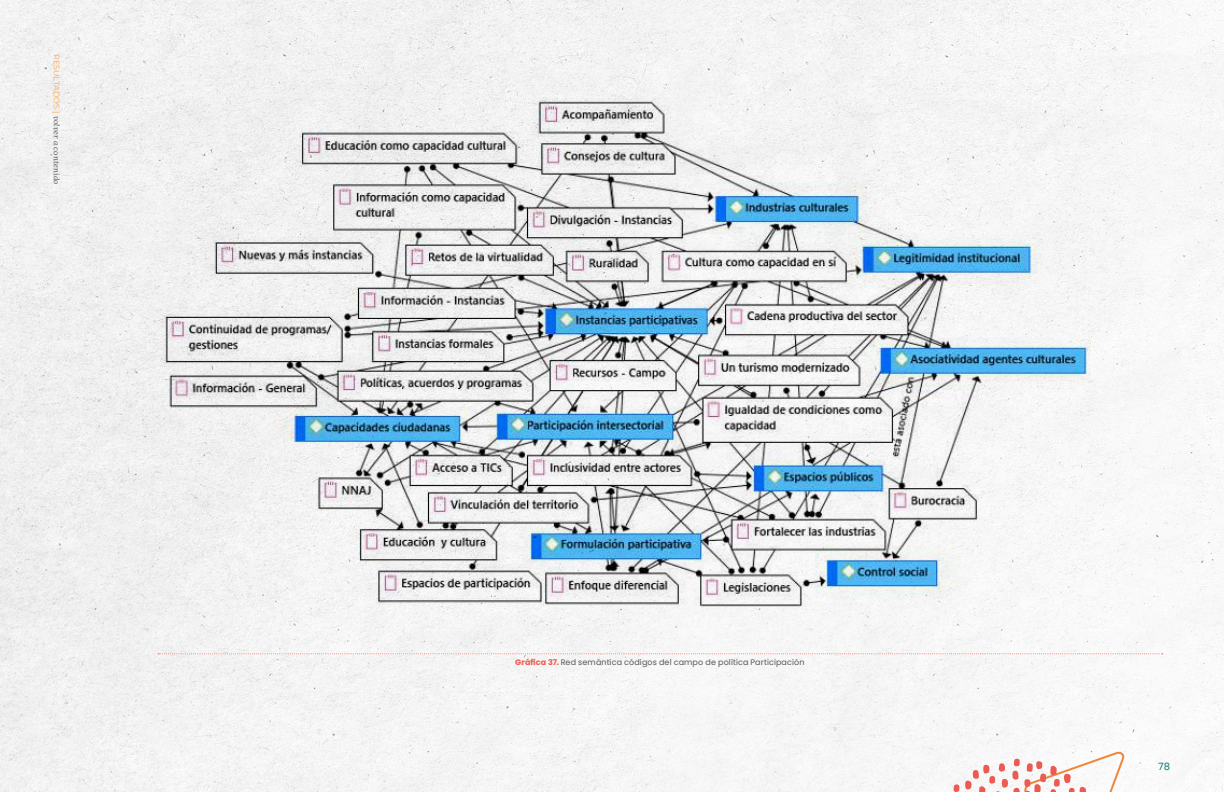
<style>
.page{position:relative;width:1224px;height:792px;background:#fff}
.page>*{position:absolute;margin:0;border:0;box-sizing:border-box;transform-origin:0 0}
.t1{font:500 10px "Poppins";color:#268c81}
.t2{font:8px "Poppins";letter-spacing:.015em;color:#575756}
.t3{font:italic 8px "Lora";letter-spacing:.02em;color:#575756}
.s1{font-family:"Montserrat";font-style:normal;color:#f6a751}
.s2{font-weight:700;color:#eb5b51}
</style>
<div class="page">
<img style="left:0;top:0;width:1224px;height:792px">
<svg style="left:954px;top:784px;width:5px;height:8px"></svg>
<svg style="left:965px;top:752px;width:162px;height:40px"></svg>
<svg style="left:158px;top:653px;width:1005px;height:1px"></svg>
<img style="left:162px;top:97px;width:928px;height:513px">
<p class="t3" style="left:62px;top:54px;width:132px;rotate:90deg"><span class="s1">RESULTADOS |</span> volver a contenido</p>
<p class="t2" style="left:515px;top:658px;width:291px"><span class="s2">Gráfica 37.</span> Red semántica códigos del campo de política Participación</p>
<p class="t1" style="left:1158px;top:761px;width:13px">78</p>
</div>
